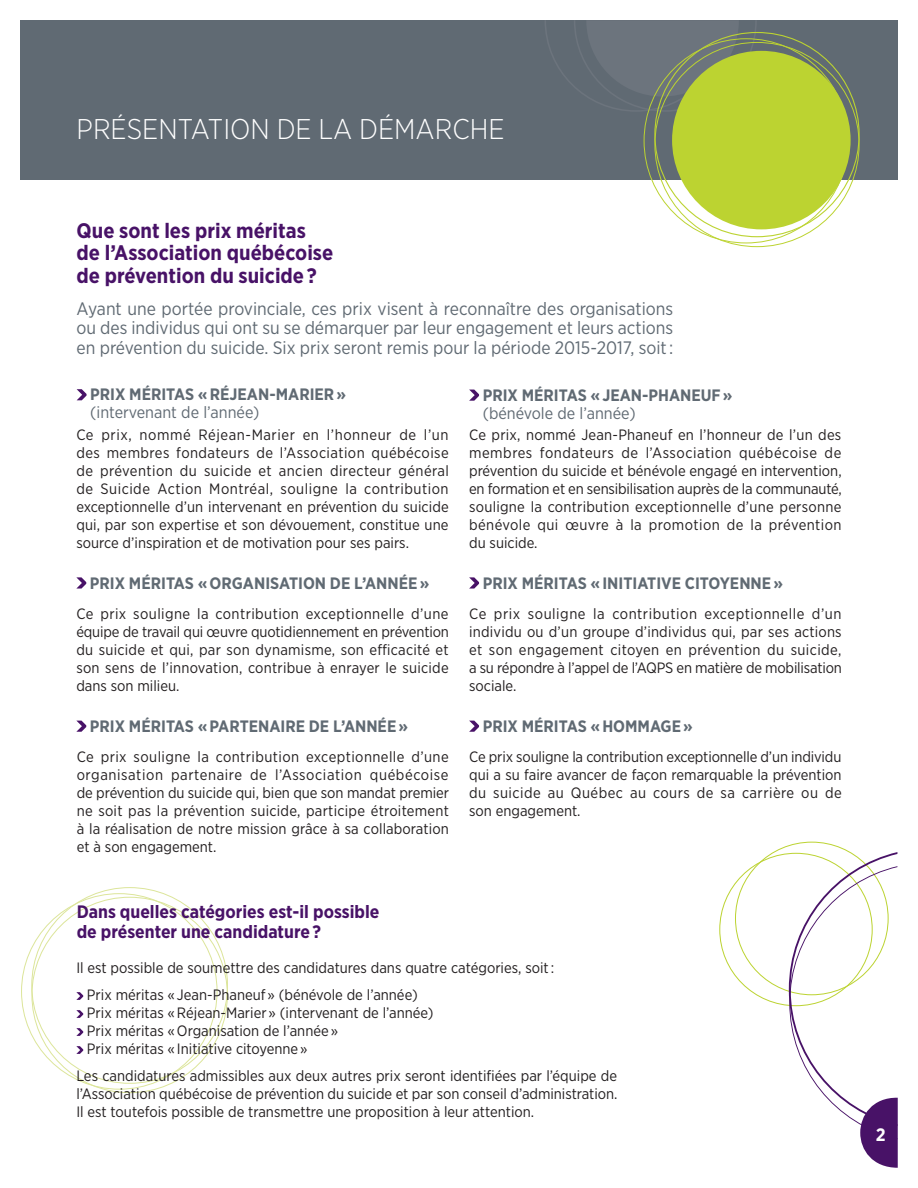
<style>
.page{position:relative;width:918px;height:1188px;background:#fff}
.page>*{position:absolute;margin:0;border:0;box-sizing:border-box;transform-origin:0 0}
.t1{font:300 28.5px "Gotham Narrow";color:#fff}
.t2{font:700 21px/22.5px "Gotham Narrow";color:#481267}
.t3{font:18px/19.5px "Gotham Narrow";color:#606a73;text-align:justify}
.t4{font:700 18px/20.2px "Gotham Narrow";color:#481267}
.t5{font:700 18px "Gotham Narrow";color:#fff}
.t6{font:700 16.5px "Gotham Narrow";color:#606a73}
.t7{font:16.5px "Gotham Narrow";color:#606a73}
.t8{font:15px/18px "Gotham Narrow";color:#231f20;text-align:justify}
</style>
<div class="page">
<svg style="left:789px;top:852px;width:109px;height:316px"></svg>
<div style="left:20px;top:20px;width:878px;height:159px;background:#606a73"></div>
<svg style="left:545px;top:20px;width:211px;height:93px"></svg>
<svg style="left:77px;top:389px;width:10px;height:11px"></svg>
<svg style="left:76px;top:577px;width:10px;height:12px"></svg>
<svg style="left:76px;top:721px;width:10px;height:11px"></svg>
<svg style="left:469px;top:721px;width:10px;height:11px"></svg>
<svg style="left:469px;top:577px;width:10px;height:12px"></svg>
<svg style="left:469px;top:390px;width:10px;height:11px"></svg>
<div style="left:672px;top:51px;width:179px;height:178px;background:#bcd331;border-radius:50%"></div>
<svg style="left:76px;top:992px;width:7px;height:8px"></svg>
<svg style="left:76px;top:1010px;width:7px;height:8px"></svg>
<svg style="left:76px;top:1028px;width:7px;height:8px"></svg>
<svg style="left:76px;top:1046px;width:7px;height:8px"></svg>
<h1 class="t1" style="left:77px;top:112px;width:430px">PRÉSENTATION DE LA DÉMARCHE</h1>
<h2 class="t2" style="left:77px;top:219px;width:258px">QUE SONT LES PRIX MÉRITAS<br>DE L’ASSOCIATION QUÉBÉCOISE<br>DE PRÉVENTION DU SUICIDE ?</h2>
<p class="t3" style="left:77px;top:299px;width:598px">Ayant une portée provinciale, ces prix visent à reconnaître des organisations ou des individus qui ont su se démarquer par leur engagement et leurs actions en prévention du suicide. Six prix seront remis pour la période 2015-2017, soit :</p>
<p class="t6" style="left:90px;top:384px;width:257px">PRIX MÉRITAS « RÉJEAN-MARIER »</p>
<p class="t7" style="left:90px;top:402px;width:171px">(intervenant de l’année)</p>
<p class="t6" style="left:483px;top:384px;width:251px">PRIX MÉRITAS « JEAN-PHANEUF »</p>
<p class="t7" style="left:483px;top:403px;width:154px">(bénévole de l’année)</p>
<p class="t8" style="left:76px;top:426px;width:374px">Ce prix, nommé Réjean-Marier en l’honneur de l’un des membres fondateurs de l’Association québécoise de prévention du suicide et ancien directeur général de Suicide Action Montréal, souligne la contribution exceptionnelle d’un intervenant en prévention du suicide qui, par son expertise et son dévouement, constitue une source d’inspiration et de motivation pour ses pairs.</p>
<p class="t6" style="left:90px;top:572px;width:341px">PRIX MÉRITAS « ORGANISATION DE L’ANNÉE »</p>
<p class="t8" style="left:76px;top:604px;width:374px">Ce prix souligne la contribution exceptionnelle d’une équipe de travail qui œuvre quotidiennement en prévention du suicide et qui, par son dynamisme, son efficacité et son sens de l’innovation, contribue à enrayer le suicide dans son milieu.</p>
<p class="t8" style="left:469px;top:426px;width:374px">Ce prix, nommé Jean-Phaneuf en l’honneur de l’un des membres fondateurs de l’Association québécoise de prévention du suicide et bénévole engagé en intervention, en formation et en sensibilisation auprès de la communauté, souligne la contribution exceptionnelle d’une personne bénévole qui œuvre à la promotion de la prévention du suicide.</p>
<p class="t6" style="left:483px;top:572px;width:128px">PRIX MÉRITAS « INITI</p>
<p class="t6" style="left:637px;top:572px;width:104px">ATIVE CITOYENNE</p>
<p class="t6" style="left:773px;top:572px;width:11px">»</p>
<p class="t8" style="left:469px;top:604px;width:374px">Ce prix souligne la contribution exceptionnelle d’un individu ou d’un groupe d’individus qui, par ses actions et son engagement citoyen en prévention du suicide, a su répondre à l’appel de l’AQPS en matière de mobilisation sociale.</p>
<p class="t6" style="left:90px;top:715px;width:320px">PRIX MÉRITAS « PARTENAIRE DE L’ANNÉE »</p>
<p class="t6" style="left:483px;top:715px;width:212px">PRIX MÉRITAS « HOMMAGE »</p>
<p class="t8" style="left:77px;top:747px;width:374px">Ce prix souligne la contribution exceptionnelle d’une organisation partenaire de l’Association québécoise de prévention du suicide qui, bien que son mandat premier ne soit pas la prévention suicide, participe étroitement à la réalisation de notre mission grâce à sa collaboration et à son engagement.</p>
<p class="t8" style="left:469px;top:747px;width:374px">Ce prix souligne la contribution exceptionnelle d’un individu qui a su faire avancer de façon remarquable la prévention du suicide au Québec au cours de sa carrière ou de son engagement.</p>
<p class="t4" style="left:77px;top:901px;width:304px">DANS QUELLES CATÉGORIES EST-IL POSSIBLE<br>DE PRÉSENTER UNE CANDIDATURE ?</p>
<p class="t8" style="left:87px;top:954px;width:469px;line-height:26.7px;text-indent:-11px">Il est possible de soumettre des candidatures dans quatre catégories, soit :<br>Prix méritas « Jean-Phaneuf » (bénévole de l’année)</p>
<p class="t8" style="left:87px;top:1003px;width:348px;text-align:left">Prix méritas « Réjean-Marier » (intervenant de l’année)<br>Prix méritas « Organisation de l’année »<br>Prix méritas « Initiative citoyenne »</p>
<p class="t8" style="left:76px;top:1066px;width:543px">Les candidatures admissibles aux deux autres prix seront identifiées par l’équipe de l’Association québécoise de prévention du suicide et par son conseil d’administration.<br>Il est toutefois possible de transmettre une proposition à leur attention.</p>
<p class="t5" style="left:876px;top:1123px;width:11px">2</p>
</div>
